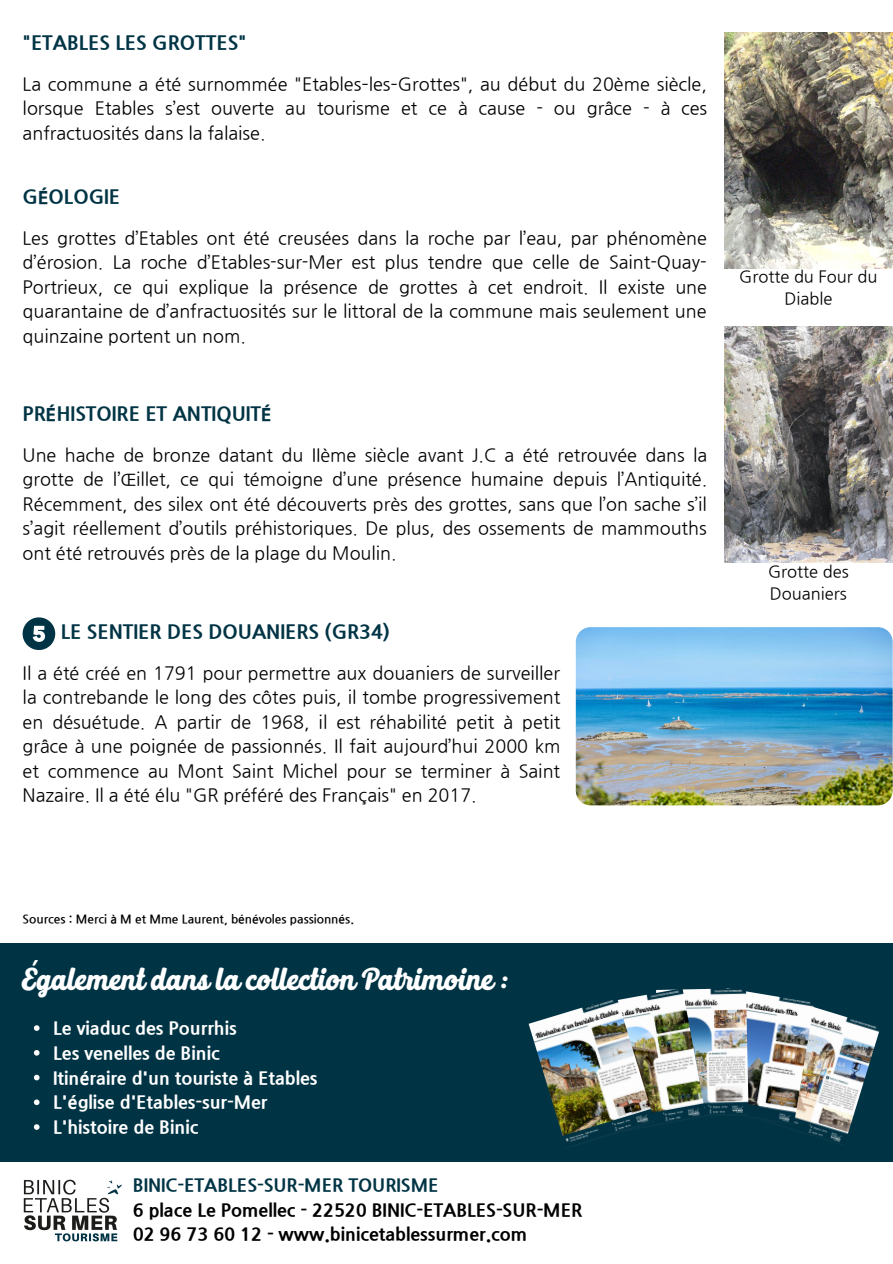
<style>
.page{position:relative;width:893px;height:1264px;background:#fff}
.page>*{position:absolute;margin:0;border:0;box-sizing:border-box;transform-origin:0 0}
.t1{font:30px "Selphia";color:#fff}
.t2{font:800 19.5px "Nanum Gothic";color:#003445}
.t3{font:18px/24.5px "Nanum Gothic";color:#000;text-align:justify}
.t4{font:800 18px/24.8px "Nanum Gothic";color:#fff}
.t5{font:800 18px/24.8px "Nanum Gothic";color:#000}
.t6{font:800 18px "Nanum Gothic";color:#003445}
.t7{font:16.5px/22.5px "Nanum Gothic";color:#000;text-align:center}
.t8{font:700 12px "Nanum Gothic";color:#000}
</style>
<div class="page">
<img style="left:575px;top:627px;width:317px;height:178px;border-radius:15px">
<div style="left:0;top:943px;width:892px;height:218px;background:#003445"></div>
<img style="left:23px;top:1179px;width:99px;height:63px">
<svg style="left:23px;top:617px;width:32px;height:33px"></svg>
<img style="left:724px;top:32px;width:168px;height:236px">
<img style="left:724px;top:327px;width:168px;height:236px">
<svg style="left:34px;top:1025px;width:6px;height:5px"></svg>
<svg style="left:34px;top:1050px;width:6px;height:5px"></svg>
<svg style="left:34px;top:1074px;width:6px;height:6px"></svg>
<svg style="left:34px;top:1099px;width:6px;height:6px"></svg>
<svg style="left:34px;top:1124px;width:6px;height:5px"></svg>
<img style="left:808px;top:1007px;width:71px;height:135px">
<img style="left:748px;top:991px;width:66px;height:133px">
<img style="left:706px;top:988px;width:42px;height:126px">
<img style="left:634px;top:989px;width:72px;height:133px">
<img style="left:528px;top:997px;width:126px;height:145px">
<p class="t2" style="left:23px;top:31px;width:225px">"ETABLES LES GROTTES"</p>
<p class="t3" style="left:23px;top:71px;width:686px">La commune a été surnommée "Etables–les–Grottes", au début du 20ème siècle, lorsque Etables s’est ouverte au tourisme et ce à cause - ou grâce - à ces anfractuosités dans la falaise.</p>
<p class="t2" style="left:23px;top:185px;width:99px">GÉOLOGIE</p>
<p class="t3" style="left:23px;top:225px;width:685px">Les grottes d’Etables ont été creusées dans la roche par l’eau, par phénomène d’érosion. La roche d’Etables-sur-Mer est plus tendre que celle de Saint-Quay-Portrieux, ce qui explique la présence de grottes à cet endroit. Il existe une quarantaine de d’anfractuosités sur le littoral de la commune mais seulement une quinzaine portent un nom.</p>
<p class="t2" style="left:23px;top:402px;width:250px">PRÉHISTOIRE ET ANTIQUITÉ</p>
<p class="t3" style="left:23px;top:442px;width:686px">Une hache de bronze datant du IIème siècle avant J.C a été retrouvée dans la grotte de l’Œillet, ce qui témoigne d’une présence humaine depuis l’Antiquité.<br>Récemment, des silex ont été découverts près des grottes, sans que l’on sache s’il s’agit réellement d’outils préhistoriques. De plus, des ossements de mammouths ont été retrouvés près de la plage du Moulin.</p>
<p class="t2" style="left:61px;top:620px;width:330px">LE SENTIER DES DOUANIERS (GR34)</p>
<p class="t3" style="left:23px;top:660px;width:539px">Il a été créé en 1791 pour permettre aux douaniers de surveiller la contrebande le long des côtes puis, il tombe progressivement en désuétude. A partir de 1968, il est réhabilité petit à petit grâce à une poignée de passionnés. Il fait aujourd’hui 2000 km et commence au Mont Saint Michel pour se terminer à Saint Nazaire. Il a été élu "GR préféré des Français" en 2017.</p>
<p class="t7" style="left:739px;top:265px;width:140px">Grotte du Four du<br>Diable</p>
<p class="t7" style="left:768px;top:560px;width:82px;text-align:left">Grotte des<br>Douaniers</p>
<p class="t8" style="left:23px;top:912px;width:333px">Sources : Merci à M et Mme Laurent, bénévoles passionnés.</p>
<h1 class="t1" style="left:23px;top:959px;width:487px">Également dans la collection Patrimoine :</h1>
<p class="t4" style="left:53px;top:1015px;width:266px">Le viaduc des Pourrhis<br>Les venelles de Binic<br>Itinéraire d'un touriste à Etables<br>L'église d'Etables-sur-Mer<br>L'histoire de Binic</p>
<p class="t6" style="left:133px;top:1174px;width:307px">BINIC-ETABLES-SUR-MER TOURISME</p>
<p class="t5" style="left:133px;top:1196px;width:451px">6 place Le Pomellec - 22520 BINIC-ETABLES-SUR-MER<br>02 96 73 60 12 - www.binicetablessurmer.com</p>
</div>
